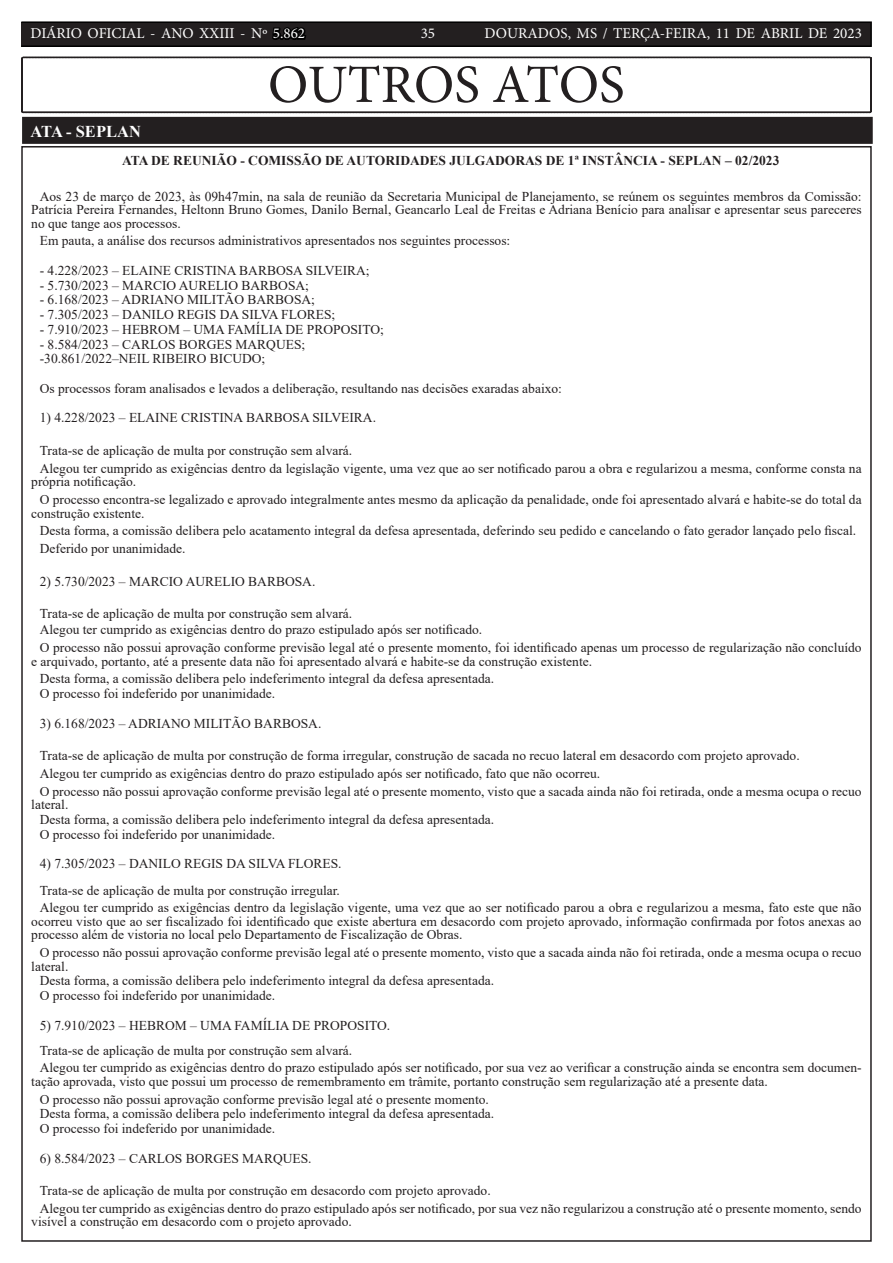
<style>
.page{position:relative;width:893px;height:1263px;background:#fff}
.page>*{position:absolute;margin:0;border:0;box-sizing:border-box;transform-origin:0 0}
.t1{font:54px "Minion Pro";letter-spacing:-.005em;color:#231f20}
.TEXTO{font:700 16.5px "Times New Roman";color:#fff}
.t2{font:15px "Minion Pro";color:#fff}
.TEXTO-2{font:13.5px/13.5px "Times New Roman";color:#231f20}
.TEXTO-3{font:700 13.5px "Times New Roman";color:#231f20}
.s1{color:#000}
</style>
<div class="page">
<div style="left:21px;top:22px;width:850px;height:24px;background:#231f20"></div>
<div style="left:21px;top:21px;width:851px;height:26px;border:2px solid #000"></div>
<div style="left:24px;top:119px;width:847px;height:23px;background:#231f20"></div>
<div style="left:22px;top:117px;width:851px;height:27px;border:4px solid #231f20"></div>
<svg style="left:21px;top:56px;width:851px;height:57px"></svg>
<p class="t2" style="left:31px;top:24px;width:276px">DIÁRIO OFICIAL - ANO XXIII - Nº <span class="s1">5.862</span></p>
<p class="t2" style="left:421px;top:24px;width:16px">35</p>
<p class="t2" style="left:485px;top:24px;width:379px">DOURADOS, MS / TERÇA-FEIRA, 11 DE ABRIL DE 2023</p>
<p class="TEXTO" style="left:31px;top:119px;width:112px">ATA - SEPLAN</p>
<p class="t1" style="left:268px;top:49px;width:358px">OUTROS ATOS</p>
<p class="TEXTO-3" style="left:122px;top:151px;width:659px">ATA DE REUNIÃO - COMISSÃO DE AUTORIDADES JULGADORAS DE 1ª INSTÂNCIA - SEPLAN – 02/2023</p>
<p class="TEXTO-2" style="left:31px;top:189px;width:832px;text-align:justify;text-indent:9px">Aos 23 de março de 2023, às 09h47min, na sala de reunião da Secretaria Municipal de Planejamento, se reúnem os seguintes membros da Comissão:<br>Patrícia Pereira Fernandes, Heltonn Bruno Gomes, Danilo Bernal, Geancarlo Leal de Freitas e Adriana Benício para analisar e apresentar seus pareceres no que tange aos processos.</p>
<p class="TEXTO-2" style="left:40px;top:234px;width:472px">Em pauta, a análise dos recursos administrativos apresentados nos seguintes processos:</p>
<p class="TEXTO-2" style="left:40px;top:263px;width:331px">- 4.228/2023 – ELAINE CRISTINA BARBOSA SILVEIRA;</p>
<p class="TEXTO-2" style="left:40px;top:278px;width:271px">- 5.730/2023 – MARCIO AURELIO BARBOSA;</p>
<p class="TEXTO-2" style="left:40px;top:293px;width:277px">- 6.168/2023 – ADRIANO MILITÃO BARBOSA;</p>
<p class="TEXTO-2" style="left:40px;top:307px;width:297px">- 7.305/2023 – DANILO REGIS DA SILVA FLORES;</p>
<p class="TEXTO-2" style="left:40px;top:322px;width:346px">- 7.910/2023 – HEBROM – UMA FAMÍLIA DE PROPOSITO;</p>
<p class="TEXTO-2" style="left:40px;top:337px;width:267px">- 8.584/2023 – CARLOS BORGES MARQUES;</p>
<p class="TEXTO-2" style="left:40px;top:352px;width:227px">-30.861/2022–NEIL RIBEIRO BICUDO;</p>
<p class="TEXTO-2" style="left:40px;top:381px;width:524px">Os processos foram analisados e levados a deliberação, resultando nas decisões exaradas abaixo:</p>
<p class="TEXTO-2" style="left:40px;top:411px;width:338px">1) 4.228/2023 – ELAINE CRISTINA BARBOSA SILVEIRA.</p>
<p class="TEXTO-2" style="left:40px;top:443px;width:314px">Trata-se de aplicação de multa por construção sem alvará.</p>
<p class="TEXTO-2" style="left:31px;top:461px;width:832px;text-indent:9px">Alegou ter cumprido as exigências dentro da legislação vigente, uma vez que ao ser notificado parou a obra e regularizou a mesma, conforme consta na própria notificação.</p>
<p class="TEXTO-2" style="left:31px;top:492px;width:832px;text-indent:9px">O processo encontra-se legalizado e aprovado integralmente antes mesmo da aplicação da penalidade, onde foi apresentado alvará e habite-se do total da construção existente.</p>
<p class="TEXTO-2" style="left:40px;top:523px;width:818px">Desta forma, a comissão delibera pelo acatamento integral da defesa apresentada, deferindo seu pedido e cancelando o fato gerador lançado pelo fiscal.</p>
<p class="TEXTO-2" style="left:40px;top:541px;width:147px">Deferido por unanimidade.</p>
<p class="TEXTO-2" style="left:40px;top:574px;width:277px">2) 5.730/2023 – MARCIO AURELIO BARBOSA.</p>
<p class="TEXTO-2" style="left:40px;top:606px;width:314px">Trata-se de aplicação de multa por construção sem alvará.</p>
<p class="TEXTO-2" style="left:40px;top:623px;width:444px">Alegou ter cumprido as exigências dentro do prazo estipulado após ser notificado.</p>
<p class="TEXTO-2" style="left:31px;top:640px;width:832px;text-indent:9px">O processo não possui aprovação conforme previsão legal até o presente momento, foi identificado apenas um processo de regularização não concluído e arquivado, portanto, até a presente data não foi apresentado alvará e habite-se da construção existente.</p>
<p class="TEXTO-2" style="left:40px;top:672px;width:456px">Desta forma, a comissão delibera pelo indeferimento integral da defesa apresentada.</p>
<p class="TEXTO-2" style="left:40px;top:686px;width:237px">O processo foi indeferido por unanimidade.</p>
<p class="TEXTO-2" style="left:40px;top:716px;width:283px">3) 6.168/2023 – ADRIANO MILITÃO BARBOSA.</p>
<p class="TEXTO-2" style="left:40px;top:748px;width:761px">Trata-se de aplicação de multa por construção de forma irregular, construção de sacada no recuo lateral em desacordo com projeto aprovado.</p>
<p class="TEXTO-2" style="left:40px;top:766px;width:562px">Alegou ter cumprido as exigências dentro do prazo estipulado após ser notificado, fato que não ocorreu.</p>
<p class="TEXTO-2" style="left:31px;top:784px;width:832px;text-indent:9px">O processo não possui aprovação conforme previsão legal até o presente momento, visto que a sacada ainda não foi retirada, onde a mesma ocupa o recuo lateral.</p>
<p class="TEXTO-2" style="left:40px;top:812px;width:456px">Desta forma, a comissão delibera pelo indeferimento integral da defesa apresentada.</p>
<p class="TEXTO-2" style="left:40px;top:827px;width:237px">O processo foi indeferido por unanimidade.</p>
<p class="TEXTO-2" style="left:40px;top:856px;width:303px">4) 7.305/2023 – DANILO REGIS DA SILVA FLORES.</p>
<p class="TEXTO-2" style="left:40px;top:883px;width:302px">Trata-se de aplicação de multa por construção irregular.</p>
<p class="TEXTO-2" style="left:31px;top:901px;width:832px;text-align:justify;text-indent:9px">Alegou ter cumprido as exigências dentro da legislação vigente, uma vez que ao ser notificado parou a obra e regularizou a mesma, fato este que não ocorreu visto que ao ser fiscalizado foi identificado que existe abertura em desacordo com projeto aprovado, informação confirmada por fotos anexas ao processo além de vistoria no local pelo Departamento de Fiscalização de Obras.</p>
<p class="TEXTO-2" style="left:31px;top:945px;width:832px;text-indent:9px">O processo não possui aprovação conforme previsão legal até o presente momento, visto que a sacada ainda não foi retirada, onde a mesma ocupa o recuo lateral.</p>
<p class="TEXTO-2" style="left:40px;top:974px;width:456px">Desta forma, a comissão delibera pelo indeferimento integral da defesa apresentada.</p>
<p class="TEXTO-2" style="left:40px;top:988px;width:237px">O processo foi indeferido por unanimidade.</p>
<p class="TEXTO-2" style="left:40px;top:1018px;width:352px">5) 7.910/2023 – HEBROM – UMA FAMÍLIA DE PROPOSITO.</p>
<p class="TEXTO-2" style="left:40px;top:1043px;width:314px">Trata-se de aplicação de multa por construção sem alvará.</p>
<p class="TEXTO-2" style="left:31px;top:1061px;width:832px;text-indent:9px">Alegou ter cumprido as exigências dentro do prazo estipulado após ser notificado, por sua vez ao verificar a construção ainda se encontra sem documen&shy;tação aprovada, visto que possui um processo de remembramento em trâmite, portanto construção sem regularização até a presente data.</p>
<p class="TEXTO-2" style="left:40px;top:1092px;width:451px">O processo não possui aprovação conforme previsão legal até o presente momento.</p>
<p class="TEXTO-2" style="left:40px;top:1107px;width:456px">Desta forma, a comissão delibera pelo indeferimento integral da defesa apresentada.</p>
<p class="TEXTO-2" style="left:40px;top:1121px;width:237px">O processo foi indeferido por unanimidade.</p>
<p class="TEXTO-2" style="left:40px;top:1151px;width:273px">6) 8.584/2023 – CARLOS BORGES MARQUES.</p>
<p class="TEXTO-2" style="left:40px;top:1183px;width:452px">Trata-se de aplicação de multa por construção em desacordo com projeto aprovado.</p>
<p class="TEXTO-2" style="left:31px;top:1201px;width:832px;text-indent:9px">Alegou ter cumprido as exigências dentro do prazo estipulado após ser notificado, por sua vez não regularizou a construção até o presente momento, sendo visível a construção em desacordo com o projeto aprovado.</p>
</div>
